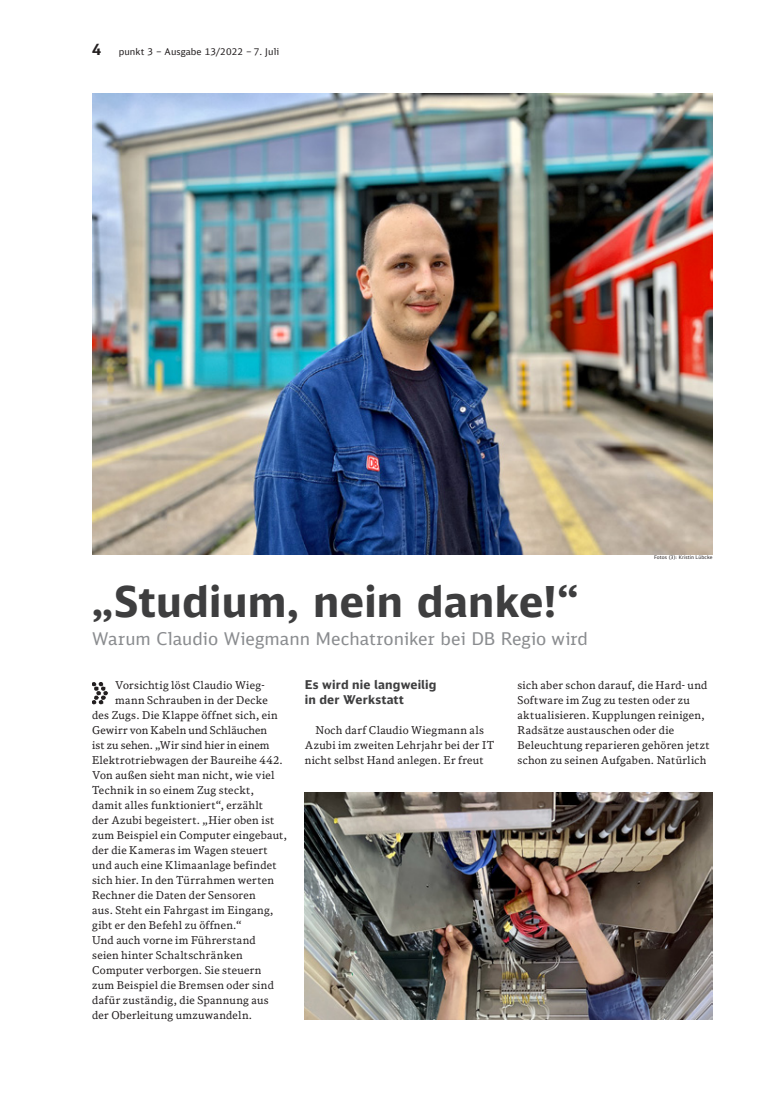
<style>
.page{position:relative;width:762px;height:1117px;background:#fff}
.page>*{position:absolute;margin:0;border:0;box-sizing:border-box;transform-origin:0 0}
.t1{font:700 42.5px "DB Sans Alternate";letter-spacing:.005em;color:#3e3e3f}
.t2{font:17.5px "DB Sans";color:#8a8c8f}
.t3{font:700 12.12px/15px "DB Sans Alternate";letter-spacing:.01em;color:#3e3e3f}
.t4{font:10.75px/15px "DB News";letter-spacing:.03em;color:#231f20}
.t5{font:10.75px "DB News";letter-spacing:.01em;color:#231f20}
.t6{font:9.38px "DB Sans";letter-spacing:.01em;color:#231f20}
.t7{font:5px "DB Sans Alternate";letter-spacing:.01em;color:#231f20}
.s1{font-weight:700;font-size:15px}
</style>
<div class="page">
<img style="left:92px;top:93px;width:620px;height:461px">
<img style="left:92px;top:682px;width:16px;height:22px">
<img style="left:305px;top:792px;width:407px;height:227px">
<p class="t6" style="left:92px;top:46px;width:189px"><span class="s1">4</span> punkt 3 – Ausgabe 13/2022 – 7. Juli</p>
<p class="t7" style="left:654px;top:554px;width:60px">Fotos (3): Kristin Lübcke</p>
<p class="t1" style="left:92px;top:575px;width:488px">„Studium, nein danke!“</p>
<p class="t2" style="left:92px;top:627px;width:497px">Warum Claudio Wiegmann Mechatroniker bei DB Regio wird</p>
<p class="t4" style="left:115px;top:677px;width:151px">Vorsichtig löst Claudio Wieg-</p>
<p class="t4" style="left:115px;top:692px;width:154px">mann Schrauben in der Decke</p>
<p class="t4" style="left:92px;top:707px;width:187px">des Zugs. Die Klappe öffnet sich, ein</p>
<p class="t5" style="left:92px;top:723px;width:176px">Gewirr von Kabeln und Schläuchen</p>
<p class="t5" style="left:92px;top:738px;width:179px">ist zu sehen. „Wir sind hier in einem</p>
<p class="t4" style="left:92px;top:752px;width:192px">Elektrotriebwagen der Baureihe 442.</p>
<p class="t4" style="left:92px;top:767px;width:184px">Von außen sieht man nicht, wie viel</p>
<p class="t4" style="left:92px;top:782px;width:163px">Technik in so einem Zug steckt,</p>
<p class="t4" style="left:92px;top:797px;width:172px">damit alles funktioniert“, erzählt</p>
<p class="t4" style="left:92px;top:812px;width:184px">der Azubi begeistert. „Hier oben ist</p>
<p class="t4" style="left:92px;top:827px;width:196px">zum Beispiel ein Computer eingebaut,</p>
<p class="t4" style="left:92px;top:842px;width:177px">der die Kameras im Wagen steuert</p>
<p class="t4" style="left:92px;top:857px;width:186px">und auch eine Klimaanlage befindet</p>
<p class="t4" style="left:92px;top:872px;width:183px">sich hier. In den Türrahmen werten</p>
<p class="t4" style="left:92px;top:887px;width:165px">Rechner die Daten der Sensoren</p>
<p class="t4" style="left:92px;top:902px;width:183px">aus. Steht ein Fahrgast im Eingang,</p>
<p class="t4" style="left:92px;top:917px;width:151px">gibt er den Befehl zu öffnen.“</p>
<p class="t4" style="left:92px;top:932px;width:165px">Und auch vorne im Führerstand</p>
<p class="t4" style="left:92px;top:947px;width:152px">seien hinter Schaltschränken</p>
<p class="t4" style="left:92px;top:962px;width:171px">Computer verborgen. Sie steuern</p>
<p class="t4" style="left:92px;top:977px;width:183px">zum Beispiel die Bremsen oder sind</p>
<p class="t4" style="left:92px;top:992px;width:178px">dafür zuständig, die Spannung aus</p>
<p class="t4" style="left:92px;top:1007px;width:161px">der Oberleitung umzuwandeln.</p>
<p class="t3" style="left:305px;top:676px;width:133px">Es wird nie langweilig in der Werkstatt</p>
<p class="t4" style="left:305px;top:722px;width:191px;text-indent:11px">Noch darf Claudio Wiegmann als<br>Azubi im zweiten Lehrjahr bei der IT nicht selbst Hand anlegen. Er freut</p>
<p class="t4" style="left:517px;top:677px;width:194px">sich aber schon darauf, die Hard- und Software im Zug zu testen oder zu aktualisieren. Kupplungen reinigen, Radsätze austauschen oder die Beleuchtung reparieren gehören jetzt schon zu seinen Aufgaben. Natürlich</p>
</div>
